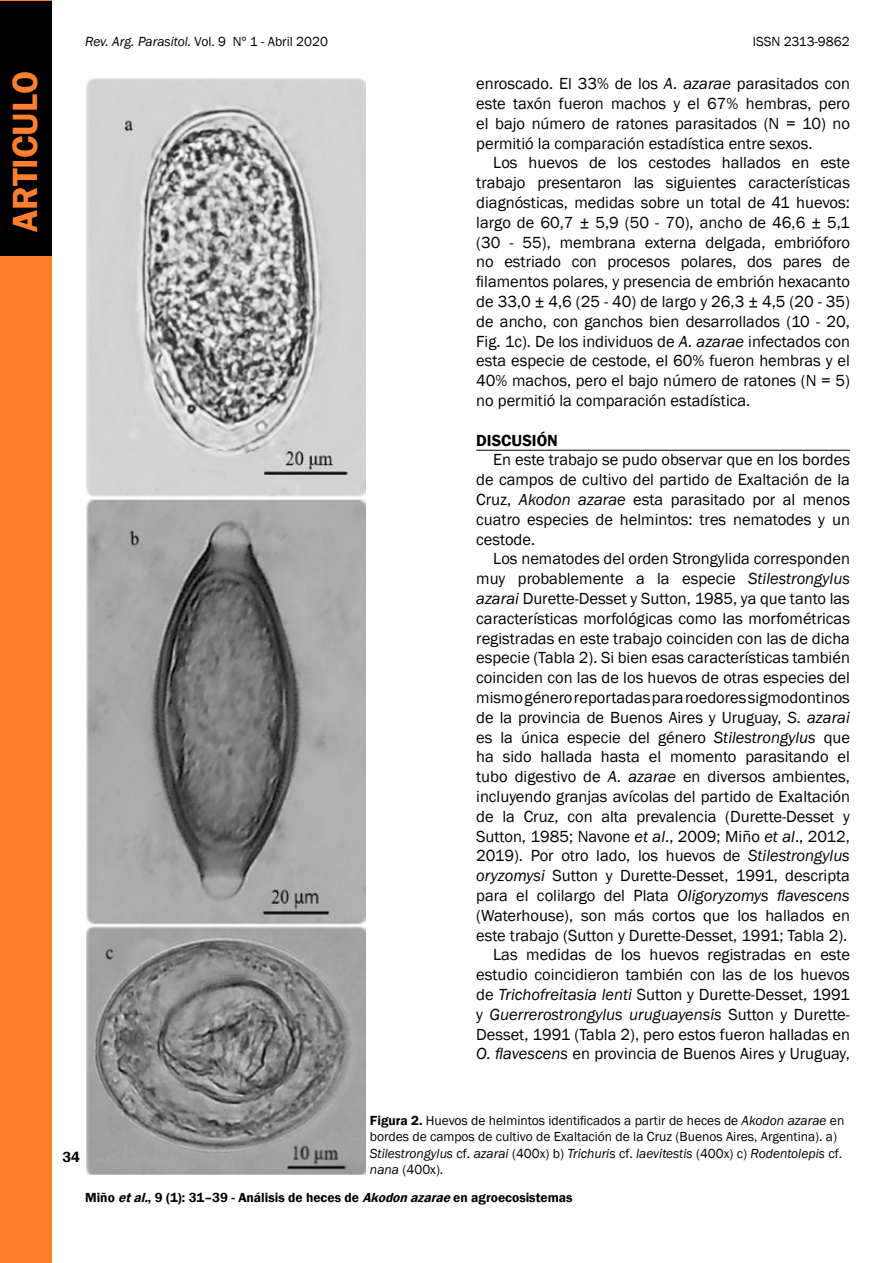
<style>
.page{position:relative;width:893px;height:1263px;background:#fff}
.page>*{position:absolute;margin:0;border:0;box-sizing:border-box;transform-origin:0 0}
.t1{font:600 36px "Franklin Gothic";color:#ff7f2f}
.t2{font:16.5px/19.8px "Franklin Gothic";color:#000;text-align:justify}
.t3{font:600 16.5px "Franklin Gothic";color:#000}
.t4{font:600 15px "Franklin Gothic";color:#000}
.t5{font:13.5px/16.5px "Franklin Gothic";color:#000}
.t6{font:600 13.5px "Franklin Gothic";color:#000}
.t7{font:italic 13.5px "Franklin Gothic";color:#000}
.s1{font-style:normal}
.s2{font-style:italic}
.s3{font-weight:600}
</style>
<div class="page">
<div style="left:0;top:0;width:51px;height:1263px;background:#ff7f2f"></div>
<div style="left:0;top:2px;width:51px;height:254px;background:#000"></div>
<hr style="left:476px;top:450px;width:374px;height:1px;background:#000">
<img style="left:86px;top:78px;width:280px;height:1096px">
<p class="t7" style="left:85px;top:33px;width:244px">Rev. Arg. Parasitol. <span class="s1">Vol. 9 Nº 1 - Abril 2020</span></p>
<p class="t5" style="left:753px;top:33px;width:98px">ISSN 2313-9862</p>
<h1 class="t1" style="left:3px;top:232px;width:162px;rotate:-90deg">ARTICULO</h1>
<p class="t2" style="left:476px;top:74px;width:375px">enroscado. El 33% de los <span class="s2">A. azarae</span> parasitados con este taxón fueron machos y el 67% hembras, pero el bajo número de ratones parasitados (N = 10) no permitió la comparación estadística entre sexos.</p>
<p class="t2" style="left:476px;top:153px;width:375px;text-indent:17px">Los huevos de los cestodes hallados en este trabajo presentaron las siguientes características diagnósticas, medidas sobre un total de 41 huevos: largo de 60,7 ± 5,9 (50 - 70), ancho de 46,6 ± 5,1 (30 - 55), membrana externa delgada, embrióforo no estriado con procesos polares, dos pares de filamentos polares, y presencia de embrión hexacanto de 33,0 ± 4,6 (25 - 40) de largo y 26,3 ± 4,5 (20 - 35) de ancho, con ganchos bien desarrollados (10 - 20, Fig. 1c). De los individuos de <span class="s2">A. azarae</span> infectados con esta especie de cestode, el 60% fueron hembras y el 40% machos, pero el bajo número de ratones (N = 5) no permitió la comparación estadística.</p>
<p class="t3" style="left:476px;top:430px;width:83px">DISCUSIÓN</p>
<p class="t2" style="left:476px;top:450px;width:375px;text-indent:17px">En este trabajo se pudo observar que en los bordes de campos de cultivo del partido de Exaltación de la Cruz, <span class="s2">Akodon azarae</span> esta parasitado por al menos cuatro especies de helmintos: tres nematodes y un cestode.</p>
<p class="t2" style="left:476px;top:549px;width:375px;text-align:right">Los nematodes del orden Strongylida corresponden muy probablemente a la especie <span class="s2">Stilestrongylus azarai</span> Durette-Desset y Sutton, 1985, ya que tanto las características morfológicas como las morfométricas registradas en este trabajo coinciden con las de dicha especie (Tabla 2). Si bien esas características también coinciden con las de los huevos de otras especies del mismo género reportadas para roedores sigmodontinos de la provincia de Buenos Aires y Uruguay, <span class="s2">S. azarai </span>es la única especie del género <span class="s2">Stilestrongylus</span> que ha sido hallada hasta el momento parasitando el tubo digestivo de <span class="s2">A. azarae</span> en diversos ambientes, incluyendo granjas avícolas del partido de Exaltación de la Cruz, con alta prevalencia (Durette-Desset y Sutton, 1985; Navone <span class="s2">et al</span>., 2009; Miño <span class="s2">et al</span>., 2012, 2019). Por otro lado, los huevos de <span class="s2">Stilestrongylus oryzomysi</span> Sutton y Durette-Desset, 1991, descripta para el colilargo del Plata <span class="s2">Oligoryzomys flavescens </span>(Waterhouse), son más cortos que los hallados en este trabajo (Sutton y Durette-Desset, 1991; Tabla 2).<br>Las medidas de los huevos registradas en este estudio coincidieron también con las de los huevos de <span class="s2">Trichofreitasia lenti</span> Sutton y Durette-Desset, 1991 y <span class="s2">Guerrerostrongylus uruguayensis</span> Sutton y Durette-Desset, 1991 (Tabla 2), pero estos fueron halladas en <span class="s2">O. flavescens</span> en provincia de Buenos Aires y Uruguay,</p>
<p class="t5" style="left:370px;top:1112px;width:476px"><span class="s3">Figura 2.</span> Huevos de helmintos identificados a partir de heces de <span class="s2">Akodon azarae</span> en bordes de campos de cultivo de Exaltación de la Cruz (Buenos Aires, Argentina). a)<br><span class="s2">Stilestrongylus</span> cf. <span class="s2">azarai</span> (400x) b) <span class="s2">Trichuris</span> cf. <span class="s2">laevitestis</span> (400x) c) <span class="s2">Rodentolepis</span> cf. <span class="s2">nana</span> (400x).</p>
<p class="t6" style="left:85px;top:1189px;width:489px">Miño <span class="s2">etal.</span>, 9 (1): 31–39 - Análisis de heces de <span class="s2">Akodonazarae</span>en agroecosistemas</p>
<p class="t4" style="left:63px;top:1147px;width:19px">34</p>
</div>
